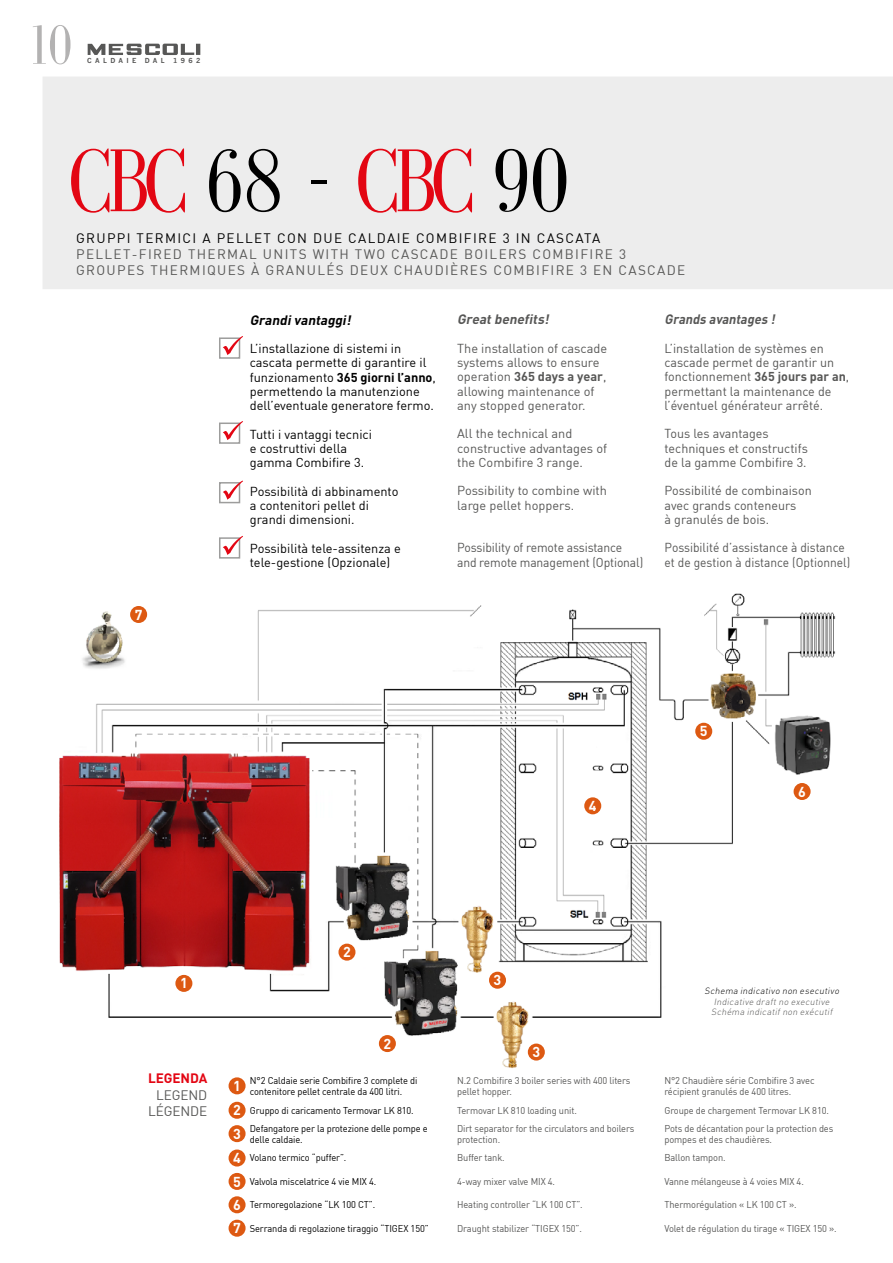
<style>
.page{position:relative;width:893px;height:1263px;background:#fff}
.page>*{position:absolute;margin:0;border:0;box-sizing:border-box;transform-origin:0 0}
.t1{font:97.5px "Triste";letter-spacing:-.05em;color:#e30613}
.t2{font:60px "Triste";color:#b3b2b2}
.t3{font:700 14.25px "DIN";color:#fff}
.t4{font:13.5px "DIN";letter-spacing:.1em;color:#575756}
.t5{font:13.5px "DIN";letter-spacing:.1em;color:#000}
.t6{font:italic 700 13.5px "DIN";color:#575756;scale:.94 1}
.t7{font:italic 700 13.5px "DIN";color:#000}
.t8{font:italic 700 13.5px "DIN";color:#575756}
.t9{font:13.5px/16.2px "DIN";letter-spacing:-.01em;color:#575756;text-align:center}
.t10{font:700 13.5px "DIN";letter-spacing:-.01em;color:#e30613}
.t11{font:12.75px/14.2px "DIN";color:#575756}
.t12{font:12.75px/14.2px "DIN";color:#000}
.t13{font:12.75px/14.2px "DIN";color:#575756;scale:.94 1}
.t14{font:12.75px/14.2px "DIN";color:#575756;scale:.95 1}
.t15{font:9.75px/10.8px "DIN";letter-spacing:-.01em;color:#575756;scale:.95 1}
.t16{font:9.75px/10.8px "DIN";letter-spacing:-.01em;color:#000;scale:.95 1}
.t17{font:italic 300 9px/10.8px "DIN";color:#575756;text-align:center}
.t18{font:italic 300 9px "DIN";color:#000}
.t19{font:700 6.75px "News Gothic";letter-spacing:.5em;color:#575756}
.s1{color:#000}
.s2{font-weight:700}
.s3{font-weight:700;font-size:14.25px;color:#fff}
</style>
<div class="page">
<svg style="left:88px;top:44px;width:112px;height:11px"></svg>
<div style="left:43px;top:77px;width:850px;height:212px;background:#ededed"></div>
<div style="left:219px;top:337px;width:21px;height:22px;border:2px solid #9d9d9c"></div>
<svg style="left:223px;top:336px;width:20px;height:19px"></svg>
<div style="left:229px;top:1077px;width:17px;height:17px;background:#dd5912;border-radius:50%"></div>
<div style="left:229px;top:1102px;width:17px;height:17px;background:#dd5912;border-radius:50%"></div>
<div style="left:229px;top:1125px;width:17px;height:17px;background:#dd5912;border-radius:50%"></div>
<div style="left:229px;top:1149px;width:17px;height:17px;background:#dd5912;border-radius:50%"></div>
<div style="left:229px;top:1173px;width:17px;height:17px;background:#dd5912;border-radius:50%"></div>
<div style="left:229px;top:1196px;width:17px;height:17px;background:#dd5912;border-radius:50%"></div>
<div style="left:229px;top:1220px;width:17px;height:17px;background:#dd5912;border-radius:50%"></div>
<img style="left:59px;top:593px;width:777px;height:475px">
<div style="left:175px;top:975px;width:17px;height:17px;background:#dd5912;border-radius:50%"></div>
<div style="left:379px;top:1035px;width:17px;height:17px;background:#dd5912;border-radius:50%"></div>
<div style="left:338px;top:944px;width:17px;height:17px;background:#dd5912;border-radius:50%"></div>
<div style="left:528px;top:1043px;width:17px;height:17px;background:#dd5912;border-radius:50%"></div>
<div style="left:489px;top:972px;width:17px;height:17px;background:#dd5912;border-radius:50%"></div>
<div style="left:584px;top:797px;width:17px;height:17px;background:#dd5912;border-radius:50%"></div>
<div style="left:695px;top:723px;width:17px;height:17px;background:#dd5912;border-radius:50%"></div>
<div style="left:794px;top:783px;width:17px;height:17px;background:#dd5912;border-radius:50%"></div>
<div style="left:130px;top:606px;width:17px;height:17px;background:#dd5912;border-radius:50%"></div>
<div style="left:219px;top:422px;width:21px;height:22px;border:2px solid #9d9d9c"></div>
<svg style="left:223px;top:421px;width:20px;height:19px"></svg>
<div style="left:219px;top:482px;width:21px;height:21px;border:2px solid #9d9d9c"></div>
<svg style="left:223px;top:480px;width:20px;height:20px"></svg>
<div style="left:219px;top:537px;width:21px;height:22px;border:2px solid #9d9d9c"></div>
<svg style="left:223px;top:536px;width:20px;height:19px"></svg>
<div style="left:702px;top:982px;width:140px;height:38px;background:#fff"></div>
<h2 class="t2" style="left:28px;top:18px;width:46px">10</h2>
<p class="t19" style="left:87px;top:57px;width:51px">CALDAIE</p>
<p class="t19" style="left:145px;top:57px;width:21px">DAL</p>
<p class="t19" style="left:173px;top:57px;width:29px">1962</p>
<h1 class="t1" style="left:68px;top:136px;width:503px">CBC <span class="s1">68 -</span> CBC <span class="s1">90</span></h1>
<h3 class="t5" style="left:76px;top:230px;width:11px">GRU</h3>
<h3 class="t5" style="left:107px;top:230px;width:57px">PPI TERMI</h3>
<h3 class="t5" style="left:183px;top:230px;width:185px">CI A PELLET CON DU E CALDAI</h3>
<h3 class="t5" style="left:402px;top:230px;width:34px">E COMBIFIR</h3>
<h3 class="t5" style="left:488px;top:230px;width:113px">E 3 I N CAS CATA</h3>
<h3 class="t4" style="left:76px;top:246px;width:71px">PELLET-FIR</h3>
<h3 class="t4" style="left:163px;top:246px;width:65px">ED TH ERMAL</h3>
<h3 class="t4" style="left:263px;top:246px;width:210px">U NITS WITH TWO CASCAD E BOIL</h3>
<h3 class="t4" style="left:499px;top:246px;width:54px">ERS COMBIFIR</h3>
<h3 class="t4" style="left:605px;top:246px;width:23px">E 3</h3>
<h3 class="t4" style="left:76px;top:262px;width:211px">GROUPES THERMIQUES à Granul</h3>
<h3 class="t4" style="left:326px;top:262px;width:360px">és DEUX CHAUDIÈRES COMBIFIRE 3 EN CASCADE</h3>
<h3 class="t7" style="left:250px;top:311px;width:105px">Grandivantaggi!</h3>
<h3 class="t12" style="left:250px;top:341px;width:188px">L’installazione di sistemi in cascata permette di garantire il funzionamento <span class="s2">365 giorni l’anno</span>, permettendo la manutenzione dell’eventuale generatore fermo.</h3>
<h3 class="t12" style="left:250px;top:427px;width:124px">Tutti i vantaggi tecnici e costruttivi della gamma Combifire 3.</h3>
<h3 class="t12" style="left:250px;top:484px;width:150px">Possibilità di abbinamento a contenitori pellet di grandi dimensioni.</h3>
<h3 class="t12" style="left:250px;top:541px;width:153px">Possibilità tele-assitenza e tele-gestione (Opzionale)</h3>
<h3 class="t8" style="left:457px;top:311px;width:96px">Greatbenefits!</h3>
<h3 class="t11" style="left:457px;top:341px;width:151px">The installation of cascade systems allows to ensure operation <span class="s2">365 days a year</span>, allowing maintenance of any stopped generator.</h3>
<h3 class="t11" style="left:457px;top:426px;width:152px">All the technical and constructive advantages of the Combifire 3 range.</h3>
<h3 class="t11" style="left:457px;top:483px;width:151px">Possibility to combine with large pellet hoppers.</h3>
<h3 class="t14" style="left:457px;top:540px;width:197px">Possibility of remote assistance and remote management (Optional)</h3>
<h3 class="t6" style="left:665px;top:311px;width:122px">Grands avantages !</h3>
<h3 class="t11" style="left:665px;top:341px;width:186px">L’installation de systèmes en cascade permet de garantir un fonctionnement <span class="s2">365 jours par an</span>, permettant la maintenance de l’éventuel générateur arrêté.</h3>
<h3 class="t11" style="left:665px;top:426px;width:145px">Tous les avantages techniques et constructifs de la gamme Combifire 3.</h3>
<h3 class="t11" style="left:665px;top:483px;width:149px">Possibilité de combinaison avec grands conteneurs<br>à granulés de bois.</h3>
<h3 class="t13" style="left:665px;top:540px;width:199px">Possibilité d’assistance à distance et de gestion à distance (Optionnel)</h3>
<h3 class="t3" style="left:135px;top:605px;width:9px">7</h3>
<h3 class="t3" style="left:589px;top:796px;width:9px">4</h3>
<h3 class="t3" style="left:700px;top:722px;width:9px">5</h3>
<h3 class="t3" style="left:798px;top:782px;width:9px">6</h3>
<h3 class="t3" style="left:180px;top:974px;width:9px">1</h3>
<h3 class="t10" style="left:148px;top:1070px;width:61px">legenda</h3>
<h3 class="t9" style="left:148px;top:1086px;width:60px">legen d légende</h3>
<h3 class="t3" style="left:343px;top:943px;width:9px">2</h3>
<h3 class="t3" style="left:383px;top:1034px;width:9px">2</h3>
<h3 class="t3" style="left:494px;top:971px;width:9px">3</h3>
<h3 class="t3" style="left:532px;top:1043px;width:9px">3</h3>
<p class="t18" style="left:704px;top:985px;width:138px">Schema indicativo non esecutivo</p>
<p class="t17" style="left:711px;top:996px;width:125px">Indicative draftno executive<br>Schéma indicatifnon exécutif</p>
<h3 class="t3" style="left:233px;top:1076px;width:9px">1</h3>
<p class="t16" style="left:250px;top:1075px;width:178px">N°2 Caldaie serie Combifire 3 complete di contenitore pellet centrale da 400 litri.</p>
<p class="t15" style="left:457px;top:1075px;width:184px">N.2 Combifire 3 boiler series with 400 liters pellet hopper.</p>
<p class="t15" style="left:664px;top:1075px;width:160px">N°2 Chaudière série Combifire 3 avec récipient granulés de 400 litres.</p>
<p class="t16" style="left:233px;top:1104px;width:192px"><span class="s3">2</span> Gruppo di caricamento Termovar LK 810.</p>
<p class="t15" style="left:457px;top:1104px;width:128px">Termovar LK 810 loading unit.</p>
<p class="t15" style="left:664px;top:1104px;width:175px">Groupe de chargement Termovar LK 810.</p>
<h3 class="t3" style="left:233px;top:1124px;width:9px">3</h3>
<p class="t16" style="left:250px;top:1123px;width:189px">Defangatore per la protezione delle pompe e delle caldaie.</p>
<p class="t15" style="left:457px;top:1123px;width:188px">Dirt separator for the circulators and boilers protection.</p>
<p class="t15" style="left:664px;top:1123px;width:179px">Pots de décantation pour la protection des pompes et des chaudières.</p>
<p class="t16" style="left:233px;top:1152px;width:121px"><span class="s3">4</span> Volano termico “puffer”.</p>
<p class="t15" style="left:457px;top:1152px;width:52px">Buffer tank.</p>
<p class="t15" style="left:664px;top:1152px;width:66px">Ballon tampon.</p>
<p class="t16" style="left:233px;top:1176px;width:152px"><span class="s3">5</span> Valvola miscelatrice 4 vie MIX 4.</p>
<p class="t15" style="left:457px;top:1176px;width:105px">4-way mixer valve MIX 4.</p>
<p class="t15" style="left:664px;top:1176px;width:148px">Vanne mélangeuse à 4 voies MIX 4.</p>
<p class="t16" style="left:233px;top:1199px;width:151px"><span class="s3">6</span> Termoregolazione “LK 100 CT”.</p>
<p class="t15" style="left:457px;top:1199px;width:134px">Heating controller “LK 100 CT”.</p>
<p class="t15" style="left:664px;top:1199px;width:141px">Thermorégulation « LK 100 CT ».</p>
<p class="t16" style="left:233px;top:1222px;width:207px"><span class="s3">7</span> Serranda di regolazione tiraggio “TIGEX 150”</p>
<p class="t15" style="left:457px;top:1222px;width:133px">Draught stabilizer “TIGEX 150”.</p>
<p class="t15" style="left:664px;top:1222px;width:183px">Volet de régulation du tirage « TIGEX 150 ».</p>
</div>
